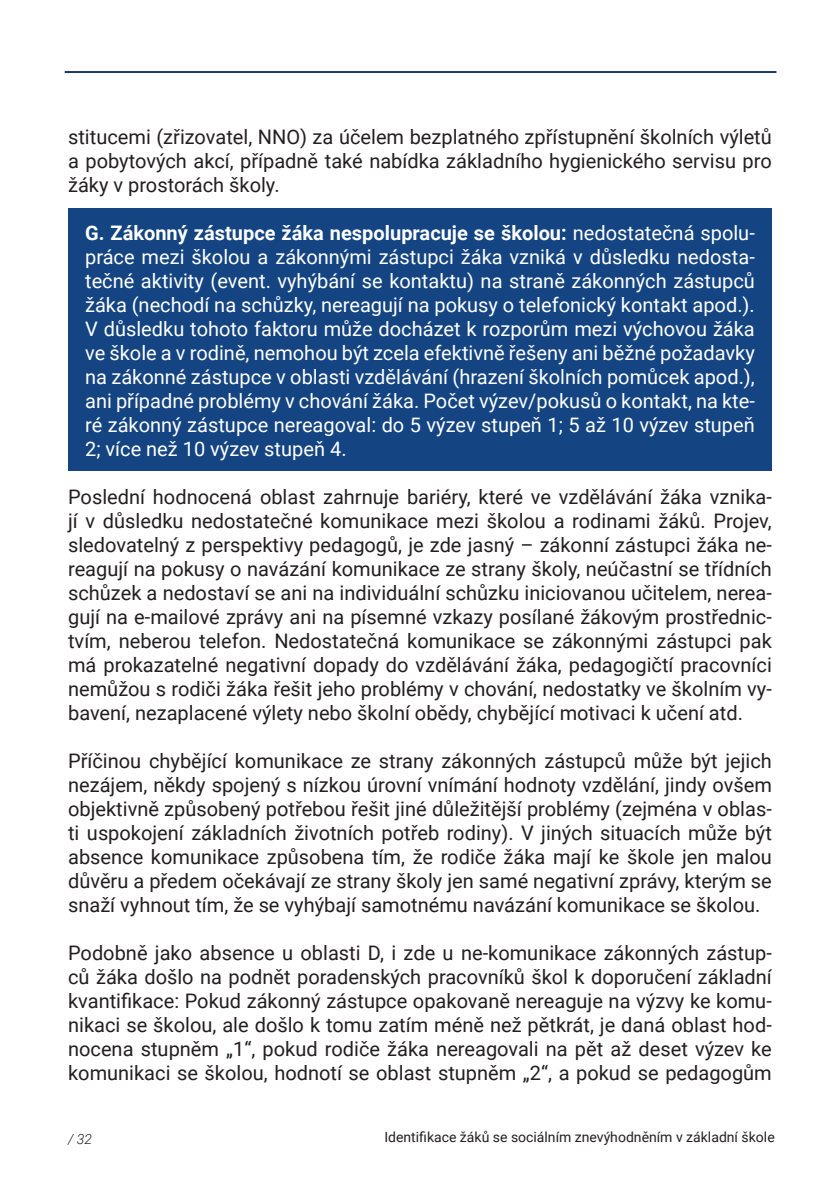
<style>
.page{position:relative;width:840px;height:1191px;background:#fff}
.page>*{position:absolute;margin:0;border:0;box-sizing:border-box;transform-origin:0 0}
.t1{font:20px/24px "Roboto";color:#231f20;text-align:justify}
.t2{font:20px/24px "Roboto";color:#fff;text-align:justify}
.t3{font:14px "Roboto";color:#231f20}
.t4{font:italic 300 14px "Roboto";color:#231f20}
.s1{font-weight:700}
</style>
<div class="page">
<hr style="left:65px;top:71px;width:711px;height:2px;background:#1d386c">
<div style="left:68px;top:209px;width:703px;height:262px;background:#144582"></div>
<p class="t1" style="left:68px;top:124px;width:704px">stitucemi (zřizovatel, NNO) za účelem bezplatného zpřístupnění školních výletů a pobytových akcí, případně také nabídka základního hygienického servisu pro žáky v prostorách školy.</p>
<p class="t2" style="left:85px;top:220px;width:671px"><span class="s1">G. Zákonný zástupce žáka nespolupracuje se školou:</span> nedostatečná spolu&shy;práce mezi školou a zákonnými zástupci žáka vzniká v důsledku nedosta&shy;tečné aktivity (event. vyhýbání se kontaktu) na straně zákonných zástupců žáka (nechodí na schůzky, nereagují na pokusy o telefonický kontakt apod.).<br>V důsledku tohoto faktoru může docházet k rozporům mezi výchovou žáka ve škole a v rodině, nemohou být zcela efektivně řešeny ani běžné požadavky na zákonné zástupce v oblasti vzdělávání (hrazení školních pomůcek apod.), ani případné problémy v chování žáka. Počet výzev/pokusů o kontakt, na kte&shy;ré zákonný zástupce nereagoval: do 5 výzev stupeň 1; 5 až 10 výzev stupeň 2; více než 10 výzev stupeň 4.</p>
<p class="t1" style="left:68px;top:484px;width:704px">Poslední hodnocená oblast zahrnuje bariéry, které ve vzdělávání žáka vznika&shy;jí v důsledku nedostatečné komunikace mezi školou a rodinami žáků. Projev, sledovatelný z perspektivy pedagogů, je zde jasný – zákonní zástupci žáka ne&shy;reagují na pokusy o navázání komunikace ze strany školy, neúčastní se třídních schůzek a nedostaví se ani na individuální schůzku iniciovanou učitelem, nerea&shy;gují na e-mailové zprávy ani na písemné vzkazy posílané žákovým prostřednic&shy;tvím, neberou telefon. Nedostatečná komunikace se zákonnými zástupci pak má prokazatelné negativní dopady do vzdělávání žáka, pedagogičtí pracovníci nemůžou s rodiči žáka řešit jeho problémy v chování, nedostatky ve školním vy&shy;bavení, nezaplacené výlety nebo školní obědy, chybějící motivaci k učení atd.</p>
<p class="t1" style="left:68px;top:748px;width:705px">Příčinou chybějící komunikace ze strany zákonných zástupců může být jejich nezájem, někdy spojený s nízkou úrovní vnímání hodnoty vzdělání, jindy ovšem objektivně způsobený potřebou řešit jiné důležitější problémy (zejména v oblas&shy;ti uspokojení základních životních potřeb rodiny). V jiných situacích může být absence komunikace způsobena tím, že rodiče žáka mají ke škole jen malou důvěru a předem očekávají ze strany školy jen samé negativní zprávy, kterým se snaží vyhnout tím, že se vyhýbají samotnému navázání komunikace se školou.</p>
<p class="t1" style="left:68px;top:940px;width:705px">Podobně jako absence u oblasti D, i zde u ne-komunikace zákonných zástup&shy;ců žáka došlo na podnět poradenských pracovníků škol k doporučení základní kvantifikace: Pokud zákonný zástupce opakovaně nereaguje na výzvy ke komu&shy;nikaci se školou, ale došlo k tomu zatím méně než pětkrát, je daná oblast hod&shy;nocena stupněm „1“, pokud rodiče žáka nereagovali na pět až deset výzev ke komunikaci se školou, hodnotí se oblast stupněm „2“, a pokud se pedagogům</p>
<p class="t4" style="left:68px;top:1129px;width:26px">/ 32</p>
<p class="t3" style="left:384px;top:1127px;width:391px">Identifikace žáků se sociálním znevýhodněním v základní škole</p>
</div>
